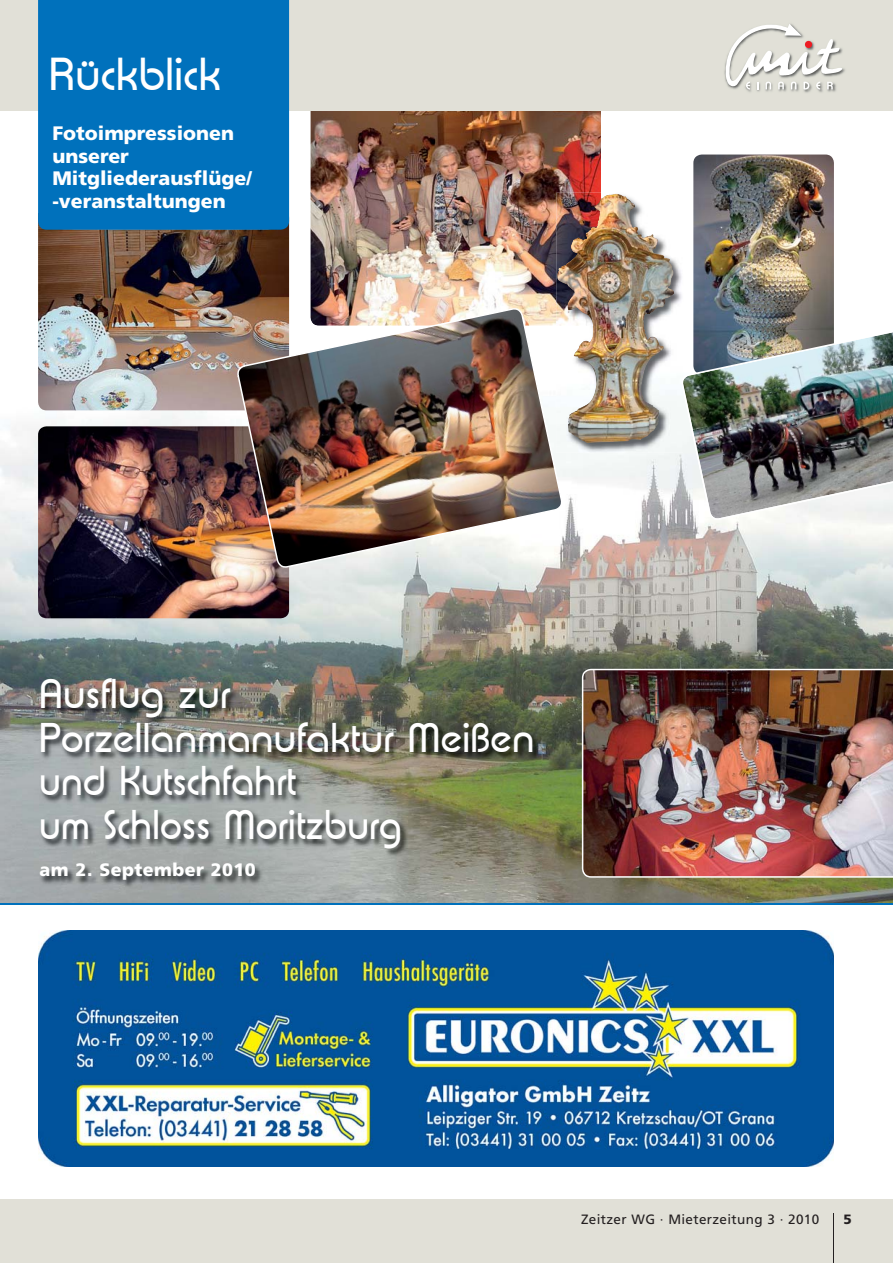
<style>
.page{position:relative;width:893px;height:1263px;background:#fff}
.page>*{position:absolute;margin:0;border:0;box-sizing:border-box;transform-origin:0 0}
.t1{font:45px "Expressa";letter-spacing:.025em;color:#fff}
.t2{font:40.5px/43.5px "Expressa";letter-spacing:.025em;color:#fff}
.t3{font:900 19.5px/22.5px "Frutiger";color:#fff}
.t4{font:900 18px "Frutiger";letter-spacing:.025em;color:#fff}
.t5{font:13.5px "Frutiger";letter-spacing:.025em;color:#231f20}
.t6{font:900 13.5px "Frutiger";color:#231f20}
</style>
<div class="page">
<img style="left:0;top:212px;width:892px;height:691px">
<img style="left:38px;top:230px;width:251px;height:180px">
<img style="left:310px;top:111px;width:291px;height:196px">
<img style="left:582px;top:669px;width:310px;height:209px">
<div style="left:0;top:1199px;width:892px;height:64px;background:#e1e0d7"></div>
<div style="left:0;top:0;width:892px;height:111px;background:#e1e0d7"></div>
<img style="left:747px;top:90px;width:89px;height:3px">
<svg style="left:724px;top:24px;width:121px;height:66px"></svg>
<hr style="left:833px;top:1214px;width:1px;height:49px;background:#231f20">
<div style="left:38px;top:0;width:251px;height:230px;background:#0071bc"></div>
<img style="left:39px;top:678px;width:502px;height:211px">
<img style="left:38px;top:426px;width:251px;height:192px;border-radius:9px">
<img style="left:693px;top:155px;width:140px;height:219px;border-radius:9px">
<img style="left:237px;top:308px;width:325px;height:260px">
<img style="left:556px;top:212px;width:127px;height:241px">
<img style="left:556px;top:193px;width:45px;height:133px">
<img style="left:680px;top:329px;width:212px;height:192px">
<img style="left:595px;top:194px;width:79px;height:127px">
<img style="left:38px;top:930px;width:795px;height:237px">
<hr style="left:0;top:903px;width:892px;height:1px;background:#0071bc">
<p class="t1" style="left:49px;top:48px;width:173px">Rückblick</p>
<p class="t3" style="left:52px;top:124px;width:201px">Fotoimpressionen unserer<br>Mitgliederausflüge/ -veranstaltungen</p>
<p class="t2" style="left:40px;top:672px;width:496px">Ausflug zur<br>Porzellanmanufaktur Meißen und Kutschfahrt<br>um Schloss Moritzburg</p>
<p class="t4" style="left:40px;top:863px;width:218px">am 2. September 2010</p>
<p class="t5" style="left:581px;top:1214px;width:240px">Zeitzer WG · Mieterzeitung 3 · 2010</p>
<p class="t6" style="left:843px;top:1214px;width:10px">5</p>
</div>
